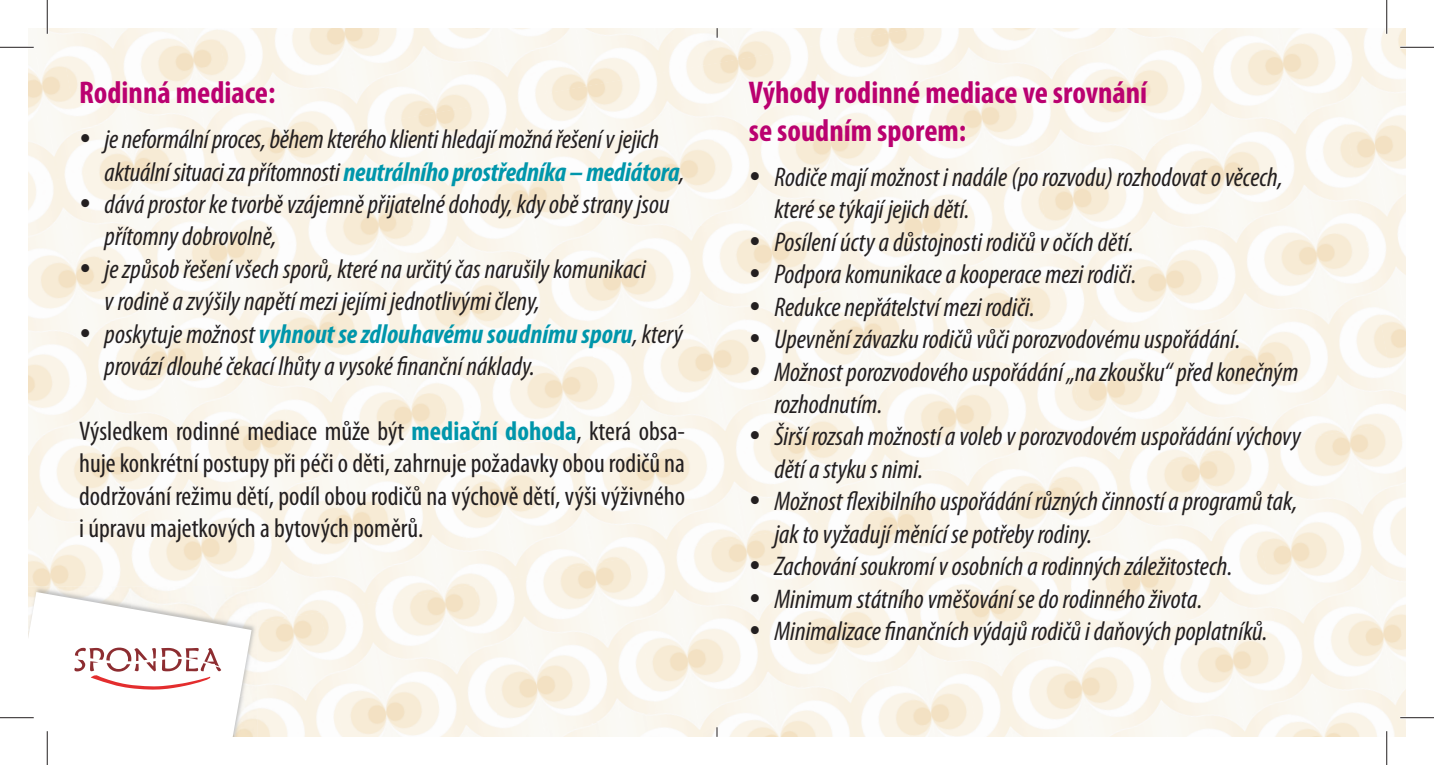
<style>
.page{position:relative;width:1434px;height:765px;background:#fff}
.page>*{position:absolute;margin:0;border:0;box-sizing:border-box;transform-origin:0 0}
.t1{font:700 condensed 31.5px/37.8px "Myriad Pro";color:#ba0170}
.t2{font:italic condensed 27px/32.4px "Myriad Pro";color:#231f20}
.t3{font:condensed 27px/32.4px "Myriad Pro";color:#231f20;text-align:justify}
.s1{font-weight:700;color:#0096ab}
</style>
<div class="page">
<img style="left:28px;top:28px;width:29px;height:146px">
<img style="left:57px;top:28px;width:161px;height:146px">
<img style="left:218px;top:28px;width:158px;height:119px">
<img style="left:376px;top:28px;width:159px;height:92px">
<img style="left:535px;top:28px;width:159px;height:65px">
<img style="left:694px;top:28px;width:159px;height:38px">
<img style="left:1344px;top:28px;width:62px;height:73px">
<img style="left:28px;top:174px;width:57px;height:155px">
<img style="left:85px;top:147px;width:154px;height:182px">
<img style="left:239px;top:120px;width:154px;height:182px">
<img style="left:393px;top:93px;width:154px;height:182px">
<img style="left:547px;top:66px;width:154px;height:182px">
<img style="left:701px;top:39px;width:153px;height:181px">
<img style="left:854px;top:28px;width:157px;height:165px">
<img style="left:1011px;top:28px;width:159px;height:138px">
<img style="left:1170px;top:28px;width:174px;height:111px">
<img style="left:28px;top:329px;width:84px;height:155px">
<img style="left:112px;top:302px;width:154px;height:182px">
<img style="left:266px;top:275px;width:154px;height:182px">
<img style="left:420px;top:248px;width:154px;height:181px">
<img style="left:574px;top:220px;width:154px;height:182px">
<img style="left:728px;top:193px;width:154px;height:182px">
<img style="left:882px;top:166px;width:154px;height:182px">
<img style="left:1036px;top:139px;width:154px;height:182px">
<img style="left:1190px;top:112px;width:154px;height:182px">
<img style="left:1344px;top:101px;width:62px;height:310px">
<img style="left:28px;top:484px;width:111px;height:102px">
<img style="left:139px;top:457px;width:154px;height:154px">
<img style="left:293px;top:429px;width:154px;height:182px">
<img style="left:447px;top:402px;width:154px;height:182px">
<img style="left:601px;top:375px;width:154px;height:182px">
<img style="left:755px;top:348px;width:154px;height:182px">
<img style="left:909px;top:321px;width:154px;height:182px">
<img style="left:1063px;top:294px;width:154px;height:181px">
<img style="left:1217px;top:267px;width:182px;height:181px">
<img style="left:257px;top:611px;width:63px;height:125px">
<img style="left:320px;top:584px;width:154px;height:152px">
<img style="left:474px;top:557px;width:154px;height:179px">
<img style="left:628px;top:530px;width:154px;height:181px">
<img style="left:782px;top:503px;width:154px;height:181px">
<img style="left:936px;top:475px;width:154px;height:182px">
<img style="left:1090px;top:448px;width:154px;height:182px">
<img style="left:1244px;top:421px;width:162px;height:182px">
<img style="left:1398px;top:420px;width:8px;height:45px">
<img style="left:516px;top:711px;width:140px;height:25px">
<img style="left:656px;top:684px;width:154px;height:52px">
<img style="left:810px;top:657px;width:154px;height:79px">
<img style="left:964px;top:630px;width:154px;height:106px">
<img style="left:1118px;top:603px;width:153px;height:133px">
<img style="left:1271px;top:579px;width:135px;height:157px">
<img style="left:28px;top:586px;width:100px;height:5px">
<img style="left:128px;top:586px;width:129px;height:107px">
<svg style="left:28px;top:591px;width:224px;height:145px"></svg>
<img style="left:703px;top:29px;width:15px;height:21px">
<img style="left:703px;top:727px;width:14px;height:9px">
<hr style="left:0;top:46px;width:34px;height:3px;background:#fff">
<hr style="left:1400px;top:46px;width:34px;height:3px;background:#fff">
<hr style="left:0;top:716px;width:34px;height:2px;background:#fff">
<hr style="left:1400px;top:716px;width:34px;height:2px;background:#fff">
<hr style="left:46px;top:0;width:3px;height:34px;background:#fff">
<hr style="left:46px;top:730px;width:3px;height:34px;background:#fff">
<hr style="left:1385px;top:0;width:3px;height:34px;background:#fff">
<hr style="left:1385px;top:730px;width:3px;height:34px;background:#fff">
<hr style="left:0;top:47px;width:34px;height:1px;background:#231f20">
<hr style="left:1400px;top:47px;width:34px;height:1px;background:#231f20">
<hr style="left:0;top:717px;width:34px;height:1px;background:#231f20">
<hr style="left:1400px;top:717px;width:34px;height:1px;background:#231f20">
<hr style="left:47px;top:0;width:1px;height:34px;background:#231f20">
<hr style="left:47px;top:730px;width:1px;height:34px;background:#231f20">
<hr style="left:1386px;top:0;width:1px;height:34px;background:#231f20">
<hr style="left:1386px;top:730px;width:1px;height:34px;background:#231f20">
<p class="t1" style="left:79px;top:76px;width:198px">Rodinná mediace:</p>
<p class="t2" style="left:105px;top:125px;width:581px;text-indent:-26px">• je neformální proces, během kterého klienti hledají možná řešení v jejich aktuální situaci za přítomnosti <span class="s1">neutrálního prostředníka – mediátora</span>,</p>
<p class="t2" style="left:105px;top:190px;width:566px;text-indent:-26px">• dává prostor ke tvorbě vzájemně přijatelné dohody, kdy obě strany jsou přítomny dobrovolně,</p>
<p class="t2" style="left:105px;top:255px;width:543px;text-indent:-26px">• je způsob řešení všech sporů, které na určitý čas narušily komunikaci v rodině a zvýšily napětí mezi jejími jednotlivými členy,</p>
<p class="t2" style="left:105px;top:320px;width:580px;text-indent:-26px">• poskytuje možnost <span class="s1">vyhnout se zdlouhavému soudnímu sporu</span>, který provází dlouhé čekací lhůty a vysoké finanční náklady.</p>
<p class="t3" style="left:79px;top:417px;width:607px">Výsledkem rodinné mediace může být <span class="s1">mediační dohoda</span>, která obsa&shy;huje konkrétní postupy při péči o děti, zahrnuje požadavky obou rodičů na dodržování režimu dětí, podíl obou rodičů na výchově dětí, výši výživného i úpravu majetkových a bytových poměrů.</p>
<p class="t1" style="left:749px;top:76px;width:400px">Výhody rodinné mediace ve srovnání se soudním sporem:</p>
<p class="t2" style="left:774px;top:163px;width:510px;text-indent:-26px">• Rodiče mají možnost i nadále (po rozvodu) rozhodovat o věcech, které se týkají jejich dětí.</p>
<p class="t2" style="left:749px;top:228px;width:386px">• Posílení úcty a důstojnosti rodičů v očích dětí.</p>
<p class="t2" style="left:749px;top:260px;width:389px">• Podpora komunikace a kooperace mezi rodiči.</p>
<p class="t2" style="left:749px;top:293px;width:287px">• Redukce nepřátelství mezi rodiči.</p>
<p class="t2" style="left:749px;top:325px;width:493px">• Upevnění závazku rodičů vůči porozvodovému uspořádání.</p>
<p class="t2" style="left:774px;top:357px;width:525px;text-indent:-26px">• Možnost porozvodového uspořádání „na zkoušku“ před konečným rozhodnutím.</p>
<p class="t2" style="left:774px;top:422px;width:528px;text-indent:-26px">• Širší rozsah možností a voleb v porozvodovém uspořádání výchovy dětí a styku s nimi.</p>
<p class="t2" style="left:774px;top:487px;width:525px;text-indent:-26px">• Možnost flexibilního uspořádání různých činností a programů tak, jak to vyžadují měnící se potřeby rodiny.</p>
<p class="t2" style="left:749px;top:552px;width:485px">• Zachování soukromí v osobních a rodinných záležitostech.</p>
<p class="t2" style="left:749px;top:584px;width:455px">• Minimum státního vměšování se do rodinného života.</p>
<p class="t2" style="left:749px;top:617px;width:520px">• Minimalizace finančních výdajů rodičů i daňových poplatníků.</p>
</div>
